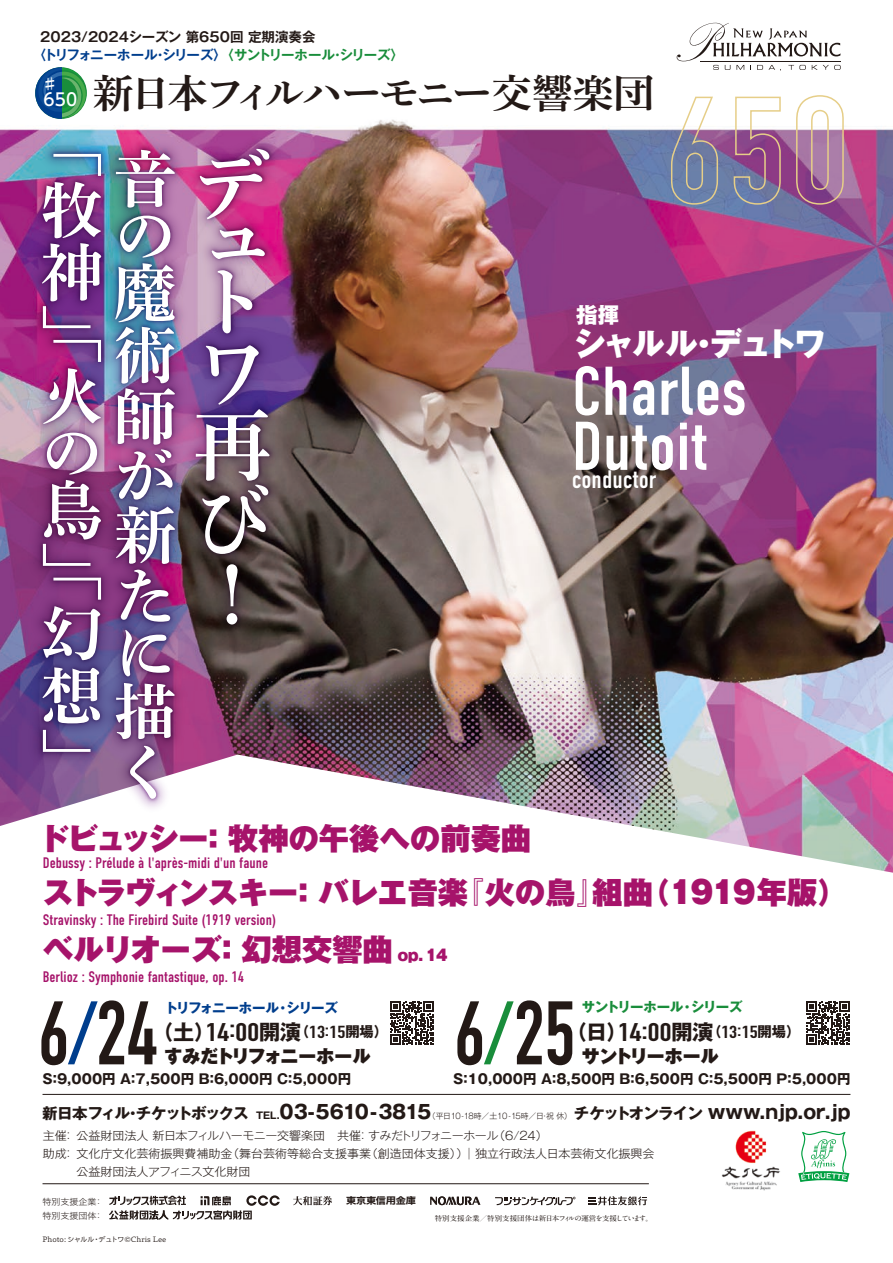
<style>
.page{position:relative;width:893px;height:1263px;background:#fff}
.page>*{position:absolute;margin:0;border:0;box-sizing:border-box;transform-origin:0 0}
.t1{font:90px "DIN Condensed";color:#231916;scale:.9 1}
.t2{font:77.1px/74.1px "Shuei Min Pro B";color:#fff;text-align:justify}
.t3{font:68.85px/55.1px "DIN Condensed";color:#fff}
.t4{font:61.95px/59.2px "Shuei Min Pro B";color:#fff;text-align:justify}
.t5{font:39.45px "Shuei Min Pro B";letter-spacing:-.07em;color:#231916}
.t6{font:800 32.25px "Gothic MB101 Pr 5";letter-spacing:-.095em;color:#fff}
.t7{font:900 30.3px "Gothic MB101 Pr 5";color:#a6136a}
.t8{font:900 30.3px "Gothic MB101 Pr 5";letter-spacing:-.025em;color:#a6136a}
.t9{font:25.2px "DIN Condensed";color:#fff}
.t10{font:800 21.45px "Gothic MB101 Pr 5";color:#fff}
.t11{font:700 21px "Gothic MB101 Pr 5";color:#231916}
.t12{font:900 18px "Gothic MB101 Pr 5";letter-spacing:-.015em;color:#231916}
.t13{font:500 17.25px "UD Shin Go Pro";color:#fff}
.t14{font:15.3px "DIN Condensed";color:#a6136a}
.t15{font:700 15.3px "Gothic MB101 Pro";letter-spacing:-.095em;color:#231916}
.t16{font:500 13.8px "UD Shin Go Pro";color:#fff}
.t17{font:700 13.5px "Gothic MB101 Pr 5";color:#231916}
.t18{font:700 13.5px/18px "Gothic MB101 Pr 5 De";color:#231916}
.t19{font:700 13.5px "Gothic MB101 Pr 5";letter-spacing:-.075em;color:#003e8d}
.t20{font:700 13.5px "Gothic MB101 Pr 5";letter-spacing:-.055em;color:#198d3b}
.t21{font:300 11.55px "Gothic MB101 Pro";color:#231916;scale:1.04 1}
.t22{font:300 11.55px "Gothic MB101 Pro";letter-spacing:-.035em;color:#231916;scale:1.04 1}
.t23{font:9.45px "Hiragino Sans W7";letter-spacing:-.025em;color:#231916;scale:1.09 1}
.t24{font:8.7px/13.5px "Hiragino Sans W2";color:#231916;scale:1.04 1}
.t25{font:300 7.95px "Gothic MB101 Pro";letter-spacing:-.035em;color:#231916}
.t26{font:700 7.2px "A1 Mincho Std";letter-spacing:-.07em;color:#231916;scale:1.04 1}
.t27{font:7.2px "Toppan Bunkyu Gothic Pr 6 N R";color:#231916;scale:1.04 1}
.s1{color:#003e8d}
.s2{color:#198d3b}
.s3{font-size:15.15px}
.s4{font-family:"DIN Condensed";font-size:25.2px}
.s5{font-family:"DIN Condensed";font-weight:400;font-size:25.2px}
.s6{font-size:14.25px}
.s7{font-family:"DIN Condensed";font-size:17.1px}
.s8{font-size:9.45px}
.s9{font-size:19.05px}
.s10{font-weight:700;font-size:15.3px}
.s11{font-weight:700;font-size:19.05px}
</style>
<div class="page">
<img style="left:0;top:119px;width:893px;height:754px">
<img style="left:25px;top:131px;width:262px;height:686px">
<img style="left:34px;top:142px;width:243px;height:667px">
<hr style="left:43px;top:1183px;width:606px;height:1px;background:#231916">
<hr style="left:43px;top:1094px;width:807px;height:1px;background:#231916">
<svg style="left:293px;top:1196px;width:39px;height:9px"></svg>
<svg style="left:430px;top:1196px;width:50px;height:9px"></svg>
<svg style="left:495px;top:1197px;width:80px;height:8px"></svg>
<svg style="left:588px;top:1196px;width:59px;height:9px"></svg>
<svg style="left:109px;top:1195px;width:171px;height:25px"></svg>
<svg style="left:677px;top:23px;width:164px;height:48px"></svg>
<svg style="left:390px;top:1001px;width:43px;height:44px"></svg>
<svg style="left:806px;top:1001px;width:43px;height:44px"></svg>
<svg style="left:31px;top:67px;width:61px;height:56px"></svg>
<svg style="left:798px;top:1131px;width:51px;height:51px"></svg>
<img style="left:721px;top:1130px;width:59px;height:61px">
<svg style="left:670px;top:96px;width:49px;height:109px"></svg>
<svg style="left:733px;top:96px;width:48px;height:109px"></svg>
<svg style="left:795px;top:95px;width:50px;height:110px"></svg>
<p class="t18" style="left:33px;top:26px;width:373px;text-indent:8px">2023/2024シーズン 第650回 定期演奏会<br><span class="s1">〈トリフォニーホール・シリーズ〉</span><span class="s2">〈サントリーホール・シリーズ〉</span></p>
<p class="t16" style="left:43px;top:73px;width:15px">♯</p>
<p class="t13" style="left:43px;top:86px;width:35px">650</p>
<h3 class="t5" style="left:93px;top:64px;width:563px">新日本フィルハーモニー交響楽団</h3>
<h3 class="t4" style="left:41px;top:115px;width:62px;line-height:61.9px">「牧神」「火</h3>
<h3 class="t4" style="left:41px;top:418px;width:62px;line-height:61.3px">の鳥」「幻想」</h3>
<h3 class="t4" style="left:114px;top:147px;width:62px">音の魔術師が新たに描く</h3>
<h2 class="t2" style="left:193px;top:155px;width:77px;line-height:57.6px">デュト</h2>
<h2 class="t2" style="left:193px;top:333px;width:78px;text-align:left">ワ再び！</h2>
<h3 class="t10" style="left:576px;top:297px;width:44px">指揮</h3>
<h3 class="t6" style="left:574px;top:317px;width:254px">シャルル・デュトワ</h3>
<h3 class="t3" style="left:572px;top:365px;width:177px">Charles<br>Dutoit</h3>
<h3 class="t9" style="left:572px;top:465px;width:86px">conductor</h3>
<h3 class="t7" style="left:40px;top:813px;width:493px">ドビュッシー： 牧神の午後への前奏曲</h3>
<p class="t14" style="left:43px;top:854px;width:227px">Debussy : Prélude à l'après-midi d'un faune</p>
<h3 class="t8" style="left:43px;top:867px;width:806px">ストラヴィンスキー： バレエ音楽『火の鳥』組曲（1919年版）</h3>
<p class="t14" style="left:43px;top:911px;width:235px">Stravinsky : The Firebird Suite (1919 version)</p>
<h3 class="t7" style="left:43px;top:924px;width:406px">ベルリオーズ： 幻想交響曲 <span class="s3">op.14</span></h3>
<p class="t14" style="left:43px;top:968px;width:203px">Berlioz : Symphonie fantastique, op. 14</p>
<h1 class="t1" style="left:37px;top:983px;width:138px">6<span class="s1">/</span>24</h1>
<p class="t19" style="left:165px;top:996px;width:175px">トリフォニーホール・シリーズ</p>
<p class="t20" style="left:582px;top:996px;width:162px">サントリーホール・シリーズ</p>
<h1 class="t1" style="left:453px;top:983px;width:139px">6<span class="s2">/</span>25</h1>
<h3 class="t11" style="left:152px;top:1014px;width:238px">（土）<span class="s4">14</span><span class="s5">:</span><span class="s4">00</span>開演<span class="s6">（</span><span class="s7">13</span><sup>:</sup><span class="s7">15</span><span class="s6">開場）</span></h3>
<h3 class="t11" style="left:566px;top:1014px;width:236px">（日）<span class="s4">14</span><span class="s5">:</span><span class="s4">00</span>開演<span class="s6">（</span><span class="s7">13</span><sup>:</sup><span class="s7">15</span><span class="s6">開場）</span></h3>
<p class="t12" style="left:164px;top:1041px;width:208px">すみだトリフォニーホール</p>
<p class="t12" style="left:582px;top:1041px;width:138px">サントリーホール</p>
<p class="t17" style="left:43px;top:1068px;width:310px">S：9,000円 A：7,500円 B：6,000円 C：5,000円</p>
<p class="t17" style="left:453px;top:1068px;width:399px">S：10,000円 A：8,500円 B：6,500円 C：5,500円 P：5,000円</p>
<p class="t15" style="left:42px;top:1100px;width:391px">新日本フィル・チケットボックス <span class="s8">TEL.</span><span class="s9">03-5610-3815</span></p>
<p class="t25" style="left:428px;top:1109px;width:424px">（平日10-18時／土10-15時／日・祝 休） <span class="s10">チケットオンライン</span> <span class="s11">www.njp.or.jp</span></p>
<p class="t22" style="left:43px;top:1125px;width:487px">主催： 公益財団法人 新日本フィルハーモニー交響楽団　共催：すみだトリフォニーホール（6/24）</p>
<p class="t21" style="left:43px;top:1143px;width:589px">助成： 文化庁文化芸術振興費補助金（舞台芸術等総合支援事業（創造団体支援））｜独立行政法人日本芸術文化振興会</p>
<p class="t21" style="left:76px;top:1161px;width:180px">公益財団法人アフィニス文化財団　</p>
<p class="t24" style="left:42px;top:1195px;width:60px">特別支援企業：特別支援団体：</p>
<p class="t23" style="left:346px;top:1193px;width:66px">東京東信用金庫</p>
<p class="t26" style="left:435px;top:1213px;width:212px">特別支援企業／特別支援団体は新日本フィルの運営を支援しています。</p>
<p class="t27" style="left:43px;top:1236px;width:121px">Photo:シャルル・デュトワ©Chris Lee</p>
</div>
